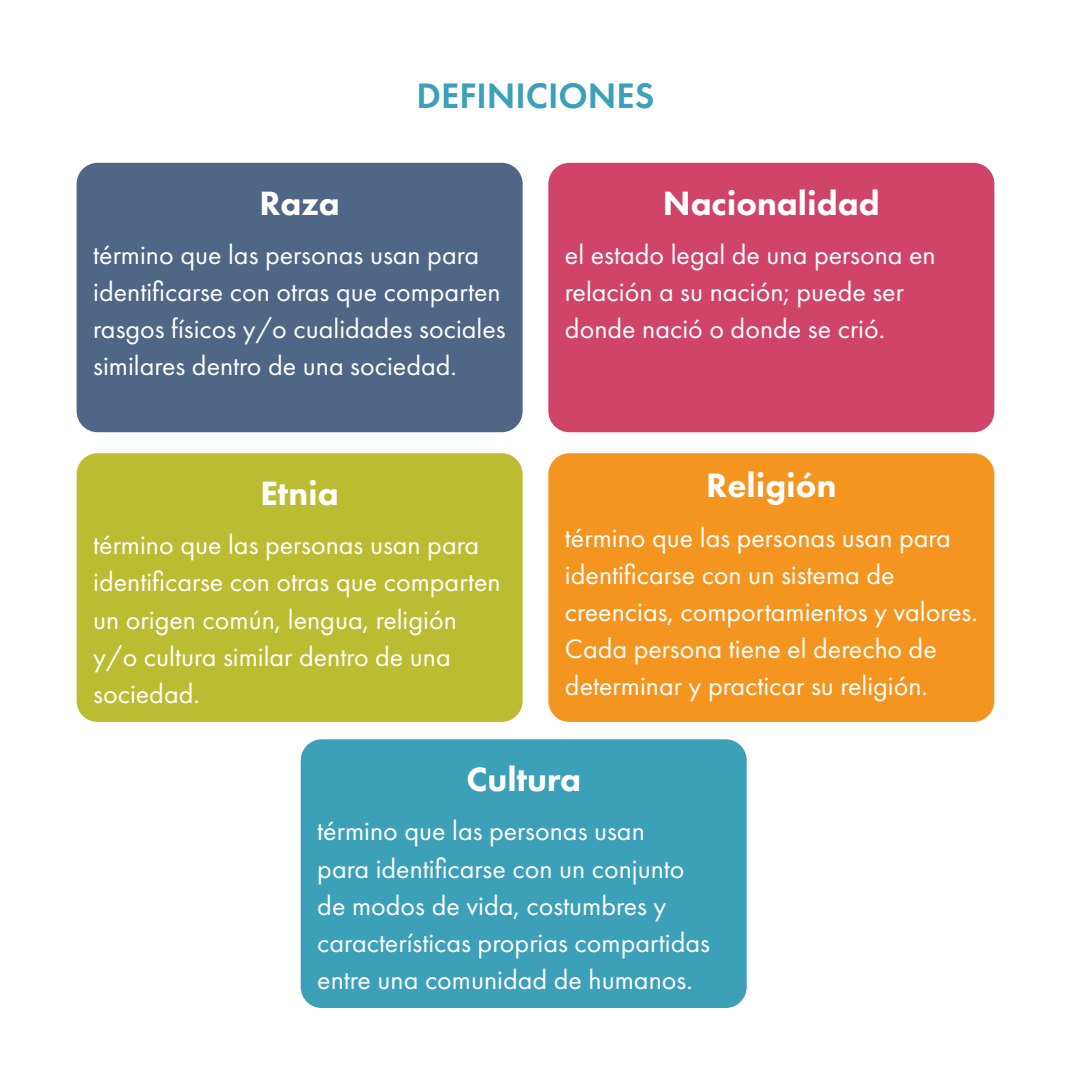
<style>
.page{position:relative;width:1071px;height:1071px;background:#fff}
.page>*{position:absolute;margin:0;border:0;box-sizing:border-box;transform-origin:0 0}
.Paragraph_Style_1{font:600 36.75px "Futura PT";color:#3ca0b8}
.Definicion{font:800 35px "Futura PT";color:#fff}
.Paragraph_Style_1-2{font:28px/37.1px "Futura PT";color:#fff}
</style>
<div class="page">
<div style="left:301px;top:739px;width:446px;height:269px;background:#3ca0b8;border-radius:21px"></div>
<div style="left:548px;top:453px;width:446px;height:269px;background:#f4951f;border-radius:21px"></div>
<div style="left:548px;top:163px;width:446px;height:269px;background:#d04469;border-radius:21px"></div>
<div style="left:77px;top:453px;width:446px;height:269px;background:#bbbc32;border-radius:21px"></div>
<div style="left:77px;top:163px;width:446px;height:269px;background:#4f6686;border-radius:21px"></div>
<p class="Paragraph_Style_1" style="left:417px;top:72px;width:239px">DEFINICIONES</p>
<p class="Definicion" style="left:260px;top:181px;width:82px">Raza</p>
<p class="Paragraph_Style_1-2" style="left:93px;top:236px;width:414px">término que las personas usan para identificarse con otras que comparten rasgos físicos y/o cualidades sociales similares dentro de una sociedad.</p>
<p class="Definicion" style="left:260px;top:471px;width:80px">Etnia</p>
<p class="Paragraph_Style_1-2" style="left:93px;top:526px;width:409px">término que las personas usan para identificarse con otras que comparten un origen común, lengua, religión y/o cultura similar dentro de una sociedad.</p>
<p class="Definicion" style="left:663px;top:181px;width:218px">Nacionalidad</p>
<p class="Paragraph_Style_1-2" style="left:565px;top:236px;width:372px">el estado legal de una persona en relación a su nación; puede ser donde nació o donde se crió.</p>
<p class="Definicion" style="left:706px;top:464px;width:132px">Religión</p>
<p class="Paragraph_Style_1-2" style="left:565px;top:519px;width:414px">término que las personas usan para identificarse con un sistema de creencias, comportamientos y valores.<br>Cada persona tiene el derecho de determinar y practicar su religión.</p>
<p class="Definicion" style="left:466px;top:758px;width:116px">Cultura</p>
<p class="Paragraph_Style_1-2" style="left:317px;top:812px;width:394px">término que las personas usan<br>para identificarse con un conjunto de modos de vida, costumbres y características proprias compartidas entre una comunidad de humanos.</p>
</div>
